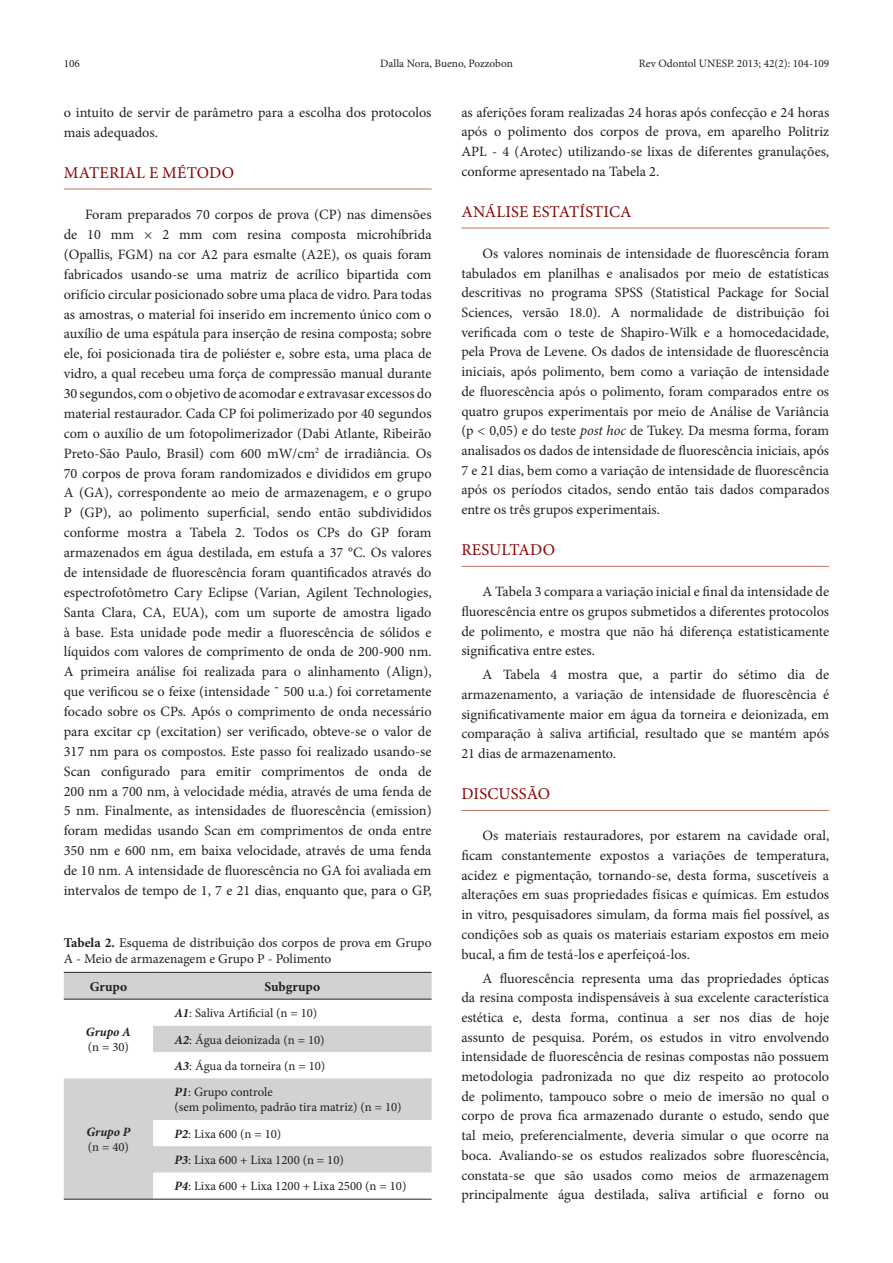
<style>
.page{position:relative;width:893px;height:1263px;background:#fff}
.page>*{position:absolute;margin:0;border:0;box-sizing:border-box;transform-origin:0 0}
.t1{font:16.5px "Minion Pro";letter-spacing:.01em;color:#8b0202}
.Corpo{font:14.25px/19.6px "Minion Pro";color:#231f20;text-align:justify}
._1__Legenda_figura{font:13.5px/16.2px "Minion Pro";color:#231f20}
.Cabeçalho{font:700 13.5px "Minion Pro";letter-spacing:.005em;color:#231f20}
.Corpo_-_tabela{font:12.75px "Minion Pro";color:#231f20}
.Corpo_-_tabela-2{font:italic 700 12.75px "Minion Pro";letter-spacing:-.005em;color:#231f20}
.Cabeçalho_B{font:11.25px "Minion Pro";color:#231f20}
.s1{font-style:italic}
.s2{font-weight:700}
.s3{font-weight:700;font-style:italic}
</style>
<div class="page">
<hr style="left:64px;top:189px;width:368px;height:1px;background:#c27660">
<hr style="left:461px;top:228px;width:368px;height:1px;background:#c27660">
<hr style="left:461px;top:566px;width:368px;height:1px;background:#c27660">
<hr style="left:461px;top:810px;width:368px;height:1px;background:#c27660">
<div style="left:64px;top:973px;width:368px;height:26px;background:#d1d2d4"></div>
<svg style="left:64px;top:1026px;width:368px;height:173px;fill:#d1d2d4"></svg>
<hr style="left:64px;top:972px;width:89px;height:1px;background:#231f20">
<hr style="left:153px;top:972px;width:279px;height:1px;background:#231f20">
<hr style="left:64px;top:999px;width:89px;height:1px;background:#231f20">
<hr style="left:153px;top:999px;width:279px;height:1px;background:#231f20">
<hr style="left:64px;top:1199px;width:89px;height:1px;background:#231f20">
<hr style="left:153px;top:1199px;width:279px;height:1px;background:#231f20">
<p class="Cabeçalho_B" style="left:64px;top:56px;width:18px">106</p>
<p class="Cabeçalho_B" style="left:380px;top:56px;width:134px">Dalla Nora, Bueno, Pozzobon</p>
<p class="Cabeçalho_B" style="left:639px;top:56px;width:192px">Rev Odontol UNESP. 2013; 42(2): 104-109</p>
<p class="Corpo" style="left:64px;top:102px;width:369px">o intuito de servir de parâmetro para a escolha dos protocolos mais adequados.</p>
<p class="t1" style="left:64px;top:162px;width:172px">MATERIAL E MÉTODO</p>
<p class="Corpo" style="left:64px;top:205px;width:369px;text-indent:21px">Foram preparados 70 corpos de prova (CP) nas dimensões de 10 mm × 2 mm com resina composta microhíbrida (Opallis, FGM) na cor A2 para esmalte (A2E), os quais foram fabricados usando-se uma matriz de acrílico bipartida com orifício circular posicionado sobre uma placa de vidro. Para todas as amostras, o material foi inserido em incremento único com o auxílio de uma espátula para inserção de resina composta; sobre ele, foi posicionada tira de poliéster e, sobre esta, uma placa de vidro, a qual recebeu uma força de compressão manual durante 30 segundos, com o objetivo de acomodar e extravasar excessos do material restaurador. Cada CP foi polimerizado por 40 segundos com o auxílio de um fotopolimerizador (Dabi Atlante, Ribeirão Preto-São Paulo, Brasil) com 600 mW/cm<sup>2</sup> de irradiância. Os 70 corpos de prova foram randomizados e divididos em grupo A (GA), correspondente ao meio de armazenagem, e o grupo P (GP), ao polimento superficial, sendo então subdivididos conforme mostra a Tabela 2. Todos os CPs do GP foram armazenados em água destilada, em estufa a 37 °C. Os valores de intensidade de fluorescência foram quantificados através do espectrofotômetro Cary Eclipse (Varian, Agilent Technologies, Santa Clara, CA, EUA), com um suporte de amostra ligado à base. Esta unidade pode medir a fluorescência de sólidos e líquidos com valores de comprimento de onda de 200-900 nm.<br>A primeira análise foi realizada para o alinhamento (Align), que verificou se o feixe (intensidade ˜ 500 u.a.) foi corretamente focado sobre os CPs. Após o comprimento de onda necessário para excitar cp (excitation) ser verificado, obteve-se o valor de 317 nm para os compostos. Este passo foi realizado usando‑se Scan configurado para emitir comprimentos de onda de 200 nm a 700 nm, à velocidade média, através de uma fenda de 5 nm. Finalmente, as intensidades de fluorescência (emission) foram medidas usando Scan em comprimentos de onda entre 350 nm e 600 nm, em baixa velocidade, através de uma fenda de 10 nm. A intensidade de fluorescência no GA foi avaliada em intervalos de tempo de 1, 7 e 21 dias, enquanto que, para o GP,</p>
<p class="Corpo" style="left:461px;top:102px;width:369px">as aferições foram realizadas 24 horas após confecção e 24 horas após o polimento dos corpos de prova, em aparelho Politriz APL - 4 (Arotec) utilizando-se lixas de diferentes granulações, conforme apresentado na Tabela 2.</p>
<p class="t1" style="left:461px;top:201px;width:172px">ANÁLISE ESTATÍSTICA</p>
<p class="Corpo" style="left:461px;top:244px;width:369px;text-indent:21px">Os valores nominais de intensidade de fluorescência foram tabulados em planilhas e analisados por meio de estatísticas descritivas no programa SPSS (Statistical Package for Social Sciences, versão 18.0). A normalidade de distribuição foi verificada com o teste de Shapiro-Wilk e a homocedacidade, pela Prova de Levene. Os dados de intensidade de fluorescência iniciais, após polimento, bem como a variação de intensidade de fluorescência após o polimento, foram comparados entre os quatro grupos experimentais por meio de Análise de Variância (p &lt; 0,05) e do teste <span class="s1">post hoc</span> de Tukey. Da mesma forma, foram analisados os dados de intensidade de fluorescência iniciais, após 7 e 21 dias, bem como a variação de intensidade de fluorescência após os períodos citados, sendo então tais dados comparados entre os três grupos experimentais.</p>
<p class="t1" style="left:461px;top:539px;width:95px">RESULTADO</p>
<p class="Corpo" style="left:461px;top:582px;width:369px;text-indent:21px">A Tabela 3 compara a variação inicial e final da intensidade de fluorescência entre os grupos submetidos a diferentes protocolos de polimento, e mostra que não há diferença estatisticamente significativa entre estes.</p>
<p class="Corpo" style="left:461px;top:665px;width:369px;text-indent:21px">A Tabela 4 mostra que, a partir do sétimo dia de armazenamento, a variação de intensidade de fluorescência é significativamente maior em água da torneira e deionizada, em comparação à saliva artificial, resultado que se mantém após 21 dias de armazenamento.</p>
<p class="t1" style="left:461px;top:783px;width:90px">DISCUSSÃO</p>
<p class="Corpo" style="left:461px;top:826px;width:369px;text-indent:21px">Os materiais restauradores, por estarem na cavidade oral, ficam constantemente expostos a variações de temperatura, acidez e pigmentação, tornando-se, desta forma, suscetíveis a alterações em suas propriedades físicas e químicas. Em estudos in vitro, pesquisadores simulam, da forma mais fiel possível, as condições sob as quais os materiais estariam expostos em meio bucal, a fim de testá-los e aperfeiçoá-los.</p>
<p class="Corpo" style="left:461px;top:968px;width:369px;text-indent:21px">A fluorescência representa uma das propriedades ópticas da resina composta indispensáveis à sua excelente característica estética e, desta forma, continua a ser nos dias de hoje assunto de pesquisa. Porém, os estudos in vitro envolvendo intensidade de fluorescência de resinas compostas não possuem metodologia padronizada no que diz respeito ao protocolo de polimento, tampouco sobre o meio de imersão no qual o corpo de prova fica armazenado durante o estudo, sendo que tal meio, preferencialmente, deveria simular o que ocorre na boca. Avaliando-se os estudos realizados sobre fluorescência, constata‑se que são usados como meios de armazenagem principalmente água destilada, saliva artificial e forno ou</p>
<p class="_1__Legenda_figura" style="left:64px;top:935px;width:369px"><span class="s2">Tabela 2.</span> Esquema de distribuição dos corpos de prova em Grupo<br>A - Meio de armazenagem e Grupo P - Polimento</p>
<p class="Cabeçalho" style="left:90px;top:977px;width:39px">Grupo</p>
<p class="Cabeçalho" style="left:264px;top:977px;width:57px">Subgrupo</p>
<p class="Corpo_-_tabela-2" style="left:86px;top:1023px;width:46px">Grupo A</p>
<p class="Corpo_-_tabela" style="left:88px;top:1038px;width:43px">(n = 30)</p>
<p class="Corpo_-_tabela" style="left:174px;top:1005px;width:145px"><span class="s3">A1</span>: Saliva Artificial (n = 10)</p>
<p class="Corpo_-_tabela" style="left:174px;top:1031px;width:152px"><span class="s3">A2</span>: Água deionizada (n = 10)</p>
<p class="Corpo_-_tabela" style="left:174px;top:1057px;width:153px"><span class="s3">A3</span>: Água da torneira (n = 10)</p>
<p class="Corpo_-_tabela" style="left:174px;top:1083px;width:100px"><span class="s3">P1</span>: Grupo controle</p>
<p class="Corpo_-_tabela" style="left:174px;top:1099px;width:229px">(sem polimento, padrão tira matriz) (n = 10)</p>
<p class="Corpo_-_tabela" style="left:174px;top:1125px;width:109px"><span class="s3">P2</span>: Lixa 600 (n = 10)</p>
<p class="Corpo_-_tabela" style="left:174px;top:1151px;width:171px"><span class="s3">P3</span>: Lixa 600 + Lixa 1200 (n = 10)</p>
<p class="Corpo_-_tabela" style="left:174px;top:1178px;width:234px"><span class="s3">P4</span>: Lixa 600 + Lixa 1200 + Lixa 2500 (n = 10)</p>
<p class="Corpo_-_tabela-2" style="left:86px;top:1122px;width:45px">Grupo P</p>
<p class="Corpo_-_tabela" style="left:88px;top:1138px;width:43px">(n = 40)</p>
</div>
